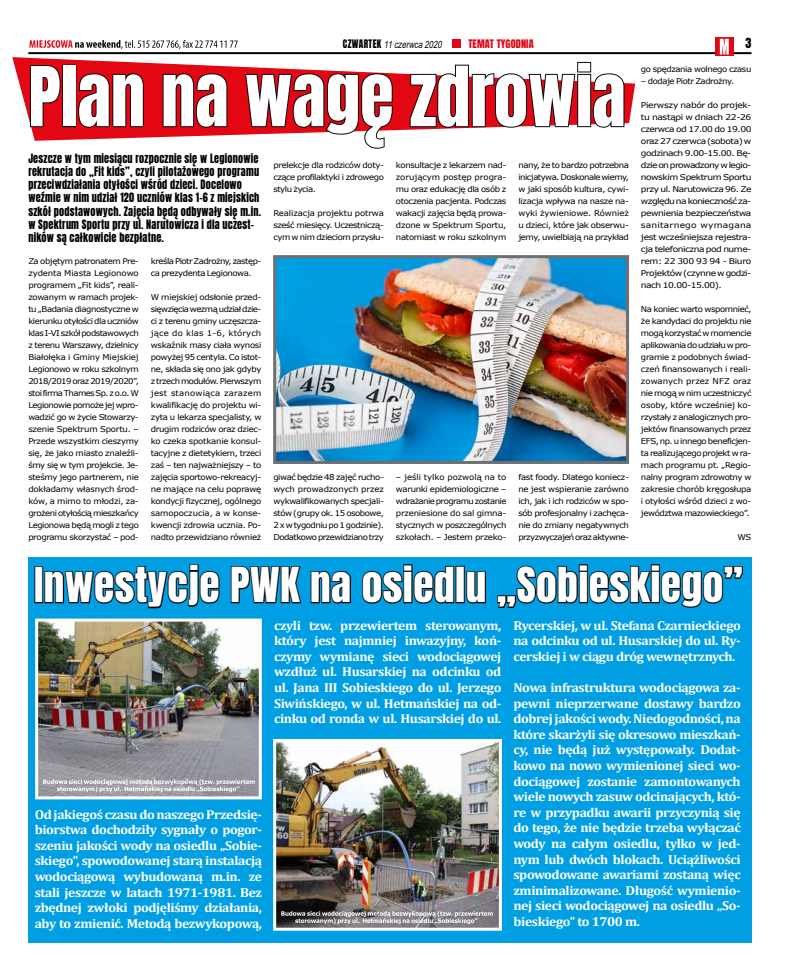
<style>
.page{position:relative;width:794px;height:978px;background:#fff}
.page>*{position:absolute;margin:0;border:0;box-sizing:border-box;transform-origin:0 0}
.t1{font:70px "Anton";color:#fff}
.t2{font:41px "Anton";letter-spacing:.01em;color:#fff}
.t3{font:700 13px/15.6px "Cambria";letter-spacing:-.03em;color:#fff;text-align:justify;scale:1.05 1}
.t4{font:12px "Anton";color:#000}
.t5{font:11px/13.2px "Anton";letter-spacing:.02em;color:#000;scale:.93 1}
.t6{font:italic 10px "Arial";color:#000;scale:.77 1}
.t7{font:10px "Anton";letter-spacing:.01em;color:#e30613}
.t8{font:8px/12px "Verdana";letter-spacing:-.05em;color:#000;text-align:justify;scale:1.07 1}
.t9{font:8px/12px "Verdana";letter-spacing:-.05em;color:#000;text-align:justify;scale:1.14 1}
.s1{font-family:"Anton";font-style:normal}
</style>
<div class="page">
<svg style="left:29px;top:40px;width:209px;height:9px"></svg>
<hr style="left:28px;top:52px;width:723px;height:2px;background:#000">
<div style="left:715px;top:38px;width:18px;height:18px;background:#e30613"></div>
<svg style="left:720px;top:39px;width:9px;height:16px"></svg>
<div style="left:452px;top:39px;width:8px;height:9px;background:#e30613"></div>
<svg style="left:12px;top:57px;width:623px;height:84px"></svg>
<svg style="left:29px;top:64px;width:33px;height:64px;background:#b90712"></svg>
<div style="left:62px;top:65px;width:14px;height:62px;border:2px solid #0a0a0a"></div>
<svg style="left:77px;top:72px;width:68px;height:57px;background:#ac0610"></svg>
<svg style="left:162px;top:72px;width:66px;height:57px;background:#ab0610"></svg>
<svg style="left:244px;top:72px;width:150px;height:77px"></svg>
<svg style="left:409px;top:61px;width:216px;height:68px"></svg>
<div style="left:28px;top:557px;width:723px;height:386px;background:#009fe3"></div>
<div style="left:34px;top:566px;width:9px;height:37px;border:2px solid #0a0a0a"></div>
<svg style="left:43px;top:564px;width:178px;height:55px"></svg>
<svg style="left:230px;top:566px;width:72px;height:38px"></svg>
<svg style="left:310px;top:570px;width:41px;height:34px"></svg>
<svg style="left:362px;top:564px;width:93px;height:40px"></svg>
<div style="left:455px;top:566px;width:10px;height:37px;border:2px solid #0a0a0a"></div>
<svg style="left:466px;top:571px;width:20px;height:33px"></svg>
<svg style="left:497px;top:564px;width:246px;height:44px"></svg>
<img style="left:39px;top:623px;width:219px;height:172px">
<div style="left:35px;top:619px;width:227px;height:180px;border:3px solid #fff"></div>
<svg style="left:43px;top:779px;width:212px;height:13px;background:#b6b5ba"></svg>
<img style="left:277px;top:743px;width:221px;height:184px">
<div style="left:273px;top:739px;width:229px;height:192px;border:3px solid #fff"></div>
<svg style="left:281px;top:911px;width:212px;height:13px;background:#928f93"></svg>
<img style="left:277px;top:259px;width:348px;height:201px">
<div style="left:273px;top:255px;width:356px;height:209px;border:3px solid #706f6f"></div>
<p class="t6" style="left:343px;top:37px;width:133px"><span class="s1">C Z W A R T E K</span> 11czerwca2020</p>
<p class="t7" style="left:468px;top:39px;width:67px">TEMAT TYGODNIA</p>
<h3 class="t4" style="left:745px;top:37px;width:7px">3</h3>
<h1 class="t1" style="left:28px;top:61px;width:599px">Plan na wagę zdrowia</h1>
<p class="t5" style="left:28px;top:152px;width:252px">Jeszcze w tym miesiącu rozpocznie się w Legionowie rekrutacja do „Fit kids”, czyli pilotażowego programu przeciwdziałania otyłości wśród dzieci. Docelowo weźmie w nim udział 120 uczniów klas 1-6 z miejskich szkół podstawowych. Zajęcia będą odbywały się m.in. w Spektrum Sportu przy ul. Narutowicza i dla uczest&shy;ników są całkowicie bezpłatne.</p>
<p class="t8" style="left:273px;top:159px;width:105px">prelekcje dla rodziców doty&shy;czące profilaktyki i zdrowego stylu życia.</p>
<p class="t8" style="left:273px;top:207px;width:105px">Realizacja projektu potrwa sześć miesięcy. Uczestniczą&shy;cym w nim dzieciom przysłu-</p>
<p class="t8" style="left:518px;top:159px;width:105px">nany, że to bardzo potrzebna inicjatywa. Doskonale wiemy, w jaki sposób kultura, cywi&shy;lizacja wpływa na nasze na&shy;wyki żywieniowe. Również u dzieci, które jak obserwu&shy;jemy, uwielbiają na przykład</p>
<p class="t8" style="left:396px;top:159px;width:105px">konsultacje z lekarzem nad&shy;zorującym postęp progra&shy;mu oraz edukację dla osób z otoczenia pacjenta. Podczas wakacji zajęcia będą prowa&shy;dzone w Spektrum Sportu, natomiast w roku szkolnym</p>
<p class="t8" style="left:28px;top:255px;width:105px">Za objętym patronatem Pre&shy;zydenta Miasta Legionowo programem „Fit kids”, reali&shy;zowanym w ramach projek&shy;tu „Badania diagnostyczne w kierunku otyłości dla uczniów klas I-VI szkół podstawowych z terenu Warszawy, dzielnicy Białołęka i Gminy Miejskiej Legionowo w roku szkolnym 2018/2019 oraz 2019/2020”, stoi firma Thames Sp. z o.o. W Legionowie pomoże jej wpro&shy;wadzić go w życie Stowarzy&shy;szenie Spektrum Sportu. – Przede wszystkim cieszymy się, że jako miasto znaleźli&shy;śmy się w tym projekcie. Je&shy;steśmy jego partnerem, nie dokładamy własnych środ&shy;ków, a mimo to młodzi, za&shy;grożeni otyłością mieszkańcy Legionowa będą mogli z tego programu skorzystać – pod-</p>
<p class="t8" style="left:151px;top:255px;width:105px">kreśla Piotr Zadrożny, zastęp&shy;ca prezydenta Legionowa.</p>
<p class="t8" style="left:151px;top:291px;width:105px">W miejskiej odsłonie przed&shy;sięwzięcia wezmą udział dzie&shy;ci z terenu gminy uczęszcza&shy;jące do klas 1-6, których wskaźnik masy ciała wynosi powyżej 95 centyla. Co istot&shy;ne, składa się ono jak gdyby z trzech modułów. Pierwszym jest stanowiąca zarazem kwalifikację do projektu wi&shy;zyta u lekarza specjalisty, w drugim rodziców oraz dziec&shy;ko czeka spotkanie konsul&shy;tacyjne z dietetykiem, trzeci zaś – ten najważniejszy – to zajęcia sportowo-rekreacyj&shy;ne mające na celu poprawę kondycji fizycznej, ogólnego samopoczucia, a w konse&shy;kwencji zdrowia ucznia. Po&shy;nadto przewidziano również</p>
<p class="t8" style="left:273px;top:471px;width:105px">giwać będzie 48 zajęć rucho&shy;wych prowadzonych przez wykwalifikowanych specjali&shy;stów (grupy ok. 15 osobowe, 2 x w tygodniu po 1 godzinie).<br>Dodatkowo przewidziano trzy</p>
<p class="t8" style="left:396px;top:471px;width:105px">– jeśli tylko pozwolą na to warunki epidemiologiczne – wdrażanie programu zostanie przeniesione do sal gimna&shy;stycznych w poszczególnych szkołach. – Jestem przeko-</p>
<p class="t8" style="left:518px;top:471px;width:105px">fast foody. Dlatego koniecz&shy;ne jest wspieranie zarówno ich, jak i ich rodziców w spo&shy;sób profesjonalny i zachęca&shy;nie do zmiany negatywnych przyzwyczajeń oraz aktywne-</p>
<p class="t8" style="left:641px;top:63px;width:105px">go spędzania wolnego czasu</p>
<p class="t8" style="left:641px;top:75px;width:89px">– dodaje Piotr Zadrożny.</p>
<p class="t9" style="left:641px;top:99px;width:98px">Pierwszy nabór do projek&shy;tu nastąpi w dniach 22-26 czerwca od 17.00 do 19.00 oraz 27 czerwca (sobota) w godzinach 9.00-15.00. Bę&shy;dzie on prowadzony w legio&shy;nowskim Spektrum Sportu przy ul. Narutowicza 96. Ze względu na konieczność za&shy;pewnienia bezpieczeństwa sanitarnego wymagana jest wcześniejsza rejestra&shy;cja telefoniczna pod nume&shy;rem: 22 300 93 94 - Biuro Projektów (czynne w godzi&shy;nach 10.00-15.00).</p>
<p class="t8" style="left:641px;top:303px;width:105px">Na koniec warto wspomnieć, że kandydaci do projektu nie mogą korzystać w momencie aplikowania do udziału w pro&shy;gramie z podobnych świad&shy;czeń finansowanych i reali&shy;zowanych przez NFZ oraz nie mogą w nim uczestniczyć osoby, które wcześniej ko&shy;rzystały z analogicznych pro&shy;jektów finansowanych przez EFS, np. u innego beneficjen&shy;ta realizującego projekt w ra&shy;mach programu pt. „Regio&shy;nalny program zdrowotny w zakresie chorób kręgosłupa i otyłości wśród dzieci z wo&shy;jewództwa mazowieckiego”.</p>
<p class="t8" style="left:737px;top:531px;width:14px">WS</p>
<h2 class="t2" style="left:34px;top:564px;width:710px">Inwestycje PWK na osiedlu „Sobieskiego”</h2>
<p class="t3" style="left:35px;top:806px;width:218px">Od jakiegoś czasu do naszego Przedsię&shy;biorstwa dochodziły sygnały o pogor&shy;szeniu jakości wody na osiedlu „Sobie&shy;skiego”, spowodowanej starą instalacją wodociągową wybudowaną m.in. ze stali jeszcze w latach 1971-1981. Bez zbędnej zwłoki podjęliśmy działania, aby to zmienić. Metodą bezwykopową,</p>
<p class="t3" style="left:274px;top:617px;width:218px">czyli tzw. przewiertem sterowanym, który jest najmniej inwazyjny, koń&shy;czymy wymianę sieci wodociągowej wzdłuż ul. Husarskiej na odcinku od ul. Jana III Sobieskiego do ul. Jerzego Siwińskiego, w ul. Hetmańskiej na od&shy;cinku od ronda w ul. Husarskiej do ul.</p>
<h3 class="t3" style="left:513px;top:617px;width:218px">Rycerskiej, w ul. Stefana Czarnieckiego na odcinku od ul. Husarskiej do ul. Ry&shy;cerskiej i w ciągu dróg wewnętrznych.</h3>
<p class="t3" style="left:513px;top:679px;width:218px">Nowa infrastruktura wodociągowa za&shy;pewni nieprzerwane dostawy bardzo dobrej jakości wody. Niedogodności, na które skarżyli się okresowo mieszkań&shy;cy, nie będą już występowały. Dodat&shy;kowo na nowo wymienionej sieci wo&shy;dociągowej zostanie zamontowanych wiele nowych zasuw odcinających, któ&shy;re w przypadku awarii przyczynią się do tego, że nie będzie trzeba wyłączać wody na całym osiedlu, tylko w jed&shy;nym lub dwóch blokach. Uciążliwości spowodowane awariami zostaną więc zminimalizowane. Długość wymienio&shy;nej sieci wodociągowej na osiedlu „So&shy;bieskiego” to 1700 m.</p>
</div>
